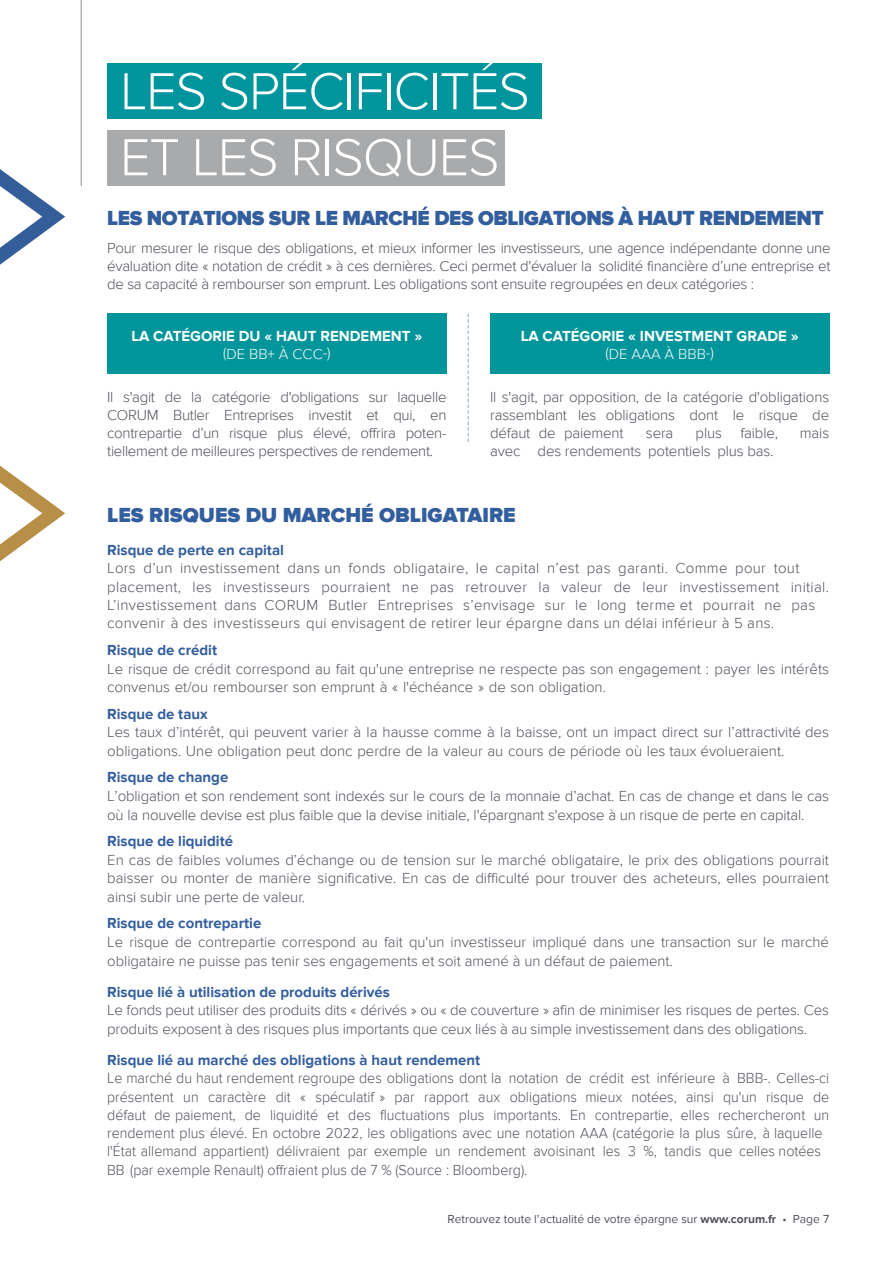
<style>
.page{position:relative;width:893px;height:1263px;background:#fff}
.page>*{position:absolute;margin:0;border:0;box-sizing:border-box;transform-origin:0 0}
.t1{font:300 54px/66px "Proxima Nova";letter-spacing:-.02em;color:#fff}
.t2{font:900 21px "Proxima Nova";letter-spacing:-.02em;color:#335e9d}
.t3{font:900 21px "Proxima Nova";color:#335e9d}
.t4{font:300 15px/18px "Proxima Nova";color:#54505b}
.t5{font:300 15px/18.3px "Proxima Nova";color:#54505b;scale:.95 1}
.t6{font:300 15px/18.5px "Proxima Nova";letter-spacing:.02em;color:#54505b}
.t7{font:700 15px "Proxima Nova";color:#335e9d}
.t8{font:700 15px "Proxima Nova";color:#fff}
.t9{font:300 15px "Proxima Nova";color:#fff}
.t10{font:12px "Proxima Nova";color:#54505b}
.s1{font-weight:700}
</style>
<div class="page">
<hr style="left:81px;top:0;width:1px;height:186px;background:#231f20">
<div style="left:107px;top:64px;width:435px;height:55px;background:#00959c"></div>
<div style="left:107px;top:131px;width:398px;height:55px;background:#a8aaac"></div>
<svg style="left:0;top:169px;width:65px;height:96px"></svg>
<svg style="left:0;top:466px;width:65px;height:95px"></svg>
<div style="left:107px;top:314px;width:339px;height:60px;background:#00959a"></div>
<div style="left:490px;top:314px;width:339px;height:60px;background:#00959a"></div>
<svg style="left:468px;top:314px;width:1px;height:128px"></svg>
<h1 class="t1" style="left:120px;top:59px;width:411px">LES SPÉCIFICITÉS<br>ET LES RISQUES</h1>
<h2 class="t2" style="left:107px;top:206px;width:718px">LES NOTATIONS SUR LE MARCHÉ DES OBLIGATIONS À HAUT RENDEMENT</h2>
<p class="t4" style="left:107px;top:239px;width:725px;text-align:justify">Pour mesurer le risque des obligations, et mieux informer les investisseurs, une agence indépendante donne une évaluation dite « notation de crédit » à ces dernières. Ceci permet d'évaluer la solidité financière d’une entreprise et de sa capacité à rembourser son emprunt. Les obligations sont ensuite regroupées en deux catégories :</p>
<p class="t8" style="left:131px;top:327px;width:292px">LA CATÉGORIE DU « HAUT RENDEMENT »</p>
<p class="t9" style="left:223px;top:345px;width:109px">(DE BB+ À CCC-)</p>
<p class="t8" style="left:521px;top:327px;width:279px">LA CATÉGORIE « INVESTMENT GRADE »</p>
<p class="t9" style="left:605px;top:345px;width:110px">(DE AAA À BBB-)</p>
<p class="t4" style="left:107px;top:388px;width:341px;text-align:justify">Il s'agit de la catégorie d'obligations sur laquelle CORUM Butler Entreprises investit et qui, en contrepartie d’un risque plus élevé, offrira poten&shy;tiellement de meilleures perspectives de rendement.</p>
<p class="t4" style="left:490px;top:388px;width:341px;text-align:justify">Il s'agit, par opposition, de la catégorie d'obligations rassemblant les obligations dont le risque de défaut de paiement</p>
<p class="t4" style="left:646px;top:424px;width:29px">sera</p>
<p class="t4" style="left:696px;top:424px;width:84px">plus faible,</p>
<p class="t4" style="left:800px;top:424px;width:31px">mais</p>
<p class="t4" style="left:490px;top:442px;width:285px">avec des rendements potentiels plus bas.</p>
<h2 class="t3" style="left:107px;top:503px;width:410px">LES RISQUES DU MARCHÉ OBLIGATAIRE</h2>
<p class="t7" style="left:107px;top:541px;width:178px">Risque de perte en capital</p>
<p class="t6" style="left:107px;top:559px;width:723px">Lors d’un investissement dans un fonds obligataire, le capital n’est pas garanti. Comme pour tout placement, les investisseurs pourraient ne pas retrouver la valeur de leur investissement initial.<br>L’investissement dans CORUM Butler Entreprises s’envisage sur le long terme et pourrait ne pas convenir à des investisseurs qui envisagent de retirer leur épargne dans un délai inférieur à 5 ans.</p>
<p class="t7" style="left:107px;top:641px;width:111px">Risque de crédit</p>
<p class="t4" style="left:107px;top:659px;width:723px;line-height:18.8px">Le risque de crédit correspond au fait qu'une entreprise ne respecte pas son engagement : payer les intérêts convenus et/ou rembourser son emprunt à « l'échéance » de son obligation.</p>
<p class="t7" style="left:107px;top:705px;width:102px">Risque de taux</p>
<p class="t4" style="left:107px;top:723px;width:723px;line-height:18.5px">Les taux d’intérêt, qui peuvent varier à la hausse comme à la baisse, ont un impact direct sur l’attractivité des obligations. Une obligation peut donc perdre de la valeur au cours de période où les taux évolueraient.</p>
<p class="t7" style="left:107px;top:769px;width:123px">Risque de change</p>
<p class="t4" style="left:107px;top:787px;width:723px;line-height:18.8px">L’obligation et son rendement sont indexés sur le cours de la monnaie d’achat. En cas de change et dans le cas où la nouvelle devise est plus faible que la devise initiale, l'épargnant s'expose à un risque de perte en capital.</p>
<p class="t7" style="left:107px;top:833px;width:127px">Risque de liquidité</p>
<p class="t4" style="left:107px;top:851px;width:723px;line-height:18.5px;text-align:justify">En cas de faibles volumes d’échange ou de tension sur le marché obligataire, le prix des obligations pourrait baisser ou monter de manière significative. En cas de difficulté pour trouver des acheteurs, elles pourraient ainsi subir une perte de valeur.</p>
<p class="t7" style="left:107px;top:915px;width:156px">Risque de contrepartie</p>
<p class="t4" style="left:107px;top:933px;width:723px;line-height:18.8px">Le risque de contrepartie correspond au fait qu'un investisseur impliqué dans une transaction sur le marché obligataire ne puisse pas tenir ses engagements et soit amené à un défaut de paiement.</p>
<p class="t7" style="left:107px;top:983px;width:284px">Risque lié à utilisation de produits dérivés</p>
<p class="t4" style="left:107px;top:1001px;width:723px;line-height:18.8px">Le fonds peut utiliser des produits dits « dérivés » ou « de couverture » afin de minimiser les risques de pertes. Ces produits exposent à des risques plus importants que ceux liés à au simple investissement dans des obligations.</p>
<p class="t7" style="left:107px;top:1051px;width:375px">Risque lié au marché des obligations à haut rendement</p>
<p class="t5" style="left:107px;top:1069px;width:762px">Le marché du haut rendement regroupe des obligations dont la notation de crédit est inférieure à BBB-. Celles-ci présentent un caractère dit « spéculatif » par rapport aux obligations mieux notées, ainsi qu'un risque de défaut de paiement, de liquidité et des fluctuations plus importants. En contrepartie, elles rechercheront un rendement plus élevé. En octobre 2022, les obligations avec une notation AAA (catégorie la plus sûre, à laquelle l'État allemand appartient) délivraient par exemple un rendement avoisinant les 3 %, tandis que celles notées BB (par exemple Renault) offraient plus de 7 % (Source : Bloomberg).</p>
<p class="t10" style="left:447px;top:1211px;width:383px">Retrouvez toute l’actualité de votre épargne sur <span class="s1">www.corum.fr</span> • Page 7</p>
</div>
